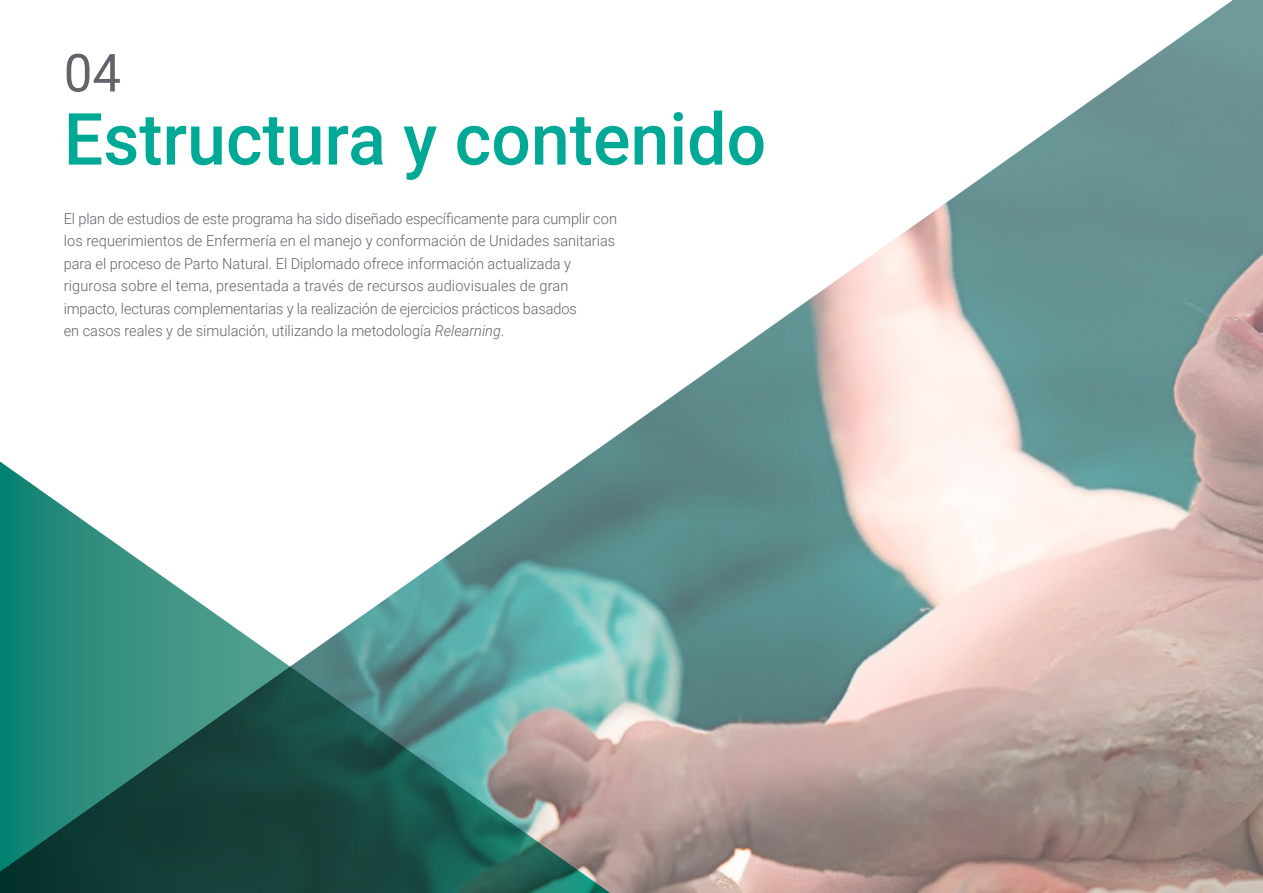
<style>
.page{position:relative;width:1263px;height:893px;background:#fff}
.page>*{position:absolute;margin:0;border:0;box-sizing:border-box;transform-origin:0 0}
.t1{font:500 72px "Roboto";color:#00a996}
.t2{font:52.5px "Roboto";color:#61646a}
.t3{font:300 15px/22.5px "Roboto";color:#61646a}
.s1{font-style:italic}
</style>
<div class="page">
<img style="left:602px;top:0;width:661px;height:893px">
<svg style="left:0;top:446px;width:640px;height:447px"></svg>
<h2 class="t2" style="left:64px;top:36px;width:59px">04</h2>
<h1 class="t1" style="left:64px;top:89px;width:704px">Estructura y contenido</h1>
<p class="t3" style="left:64px;top:207px;width:555px">El plan de estudios de este programa ha sido diseñado específicamente para cumplir con los requerimientos de Enfermería en el manejo y conformación de Unidades sanitarias para el proceso de Parto Natural. El Diplomado ofrece información actualizada y rigurosa sobre el tema, presentada a través de recursos audiovisuales de gran impacto, lecturas complementarias y la realización de ejercicios prácticos basados<br>en casos reales y de simulación, utilizando la metodología <span class="s1">Relearning</span>.</p>
</div>
